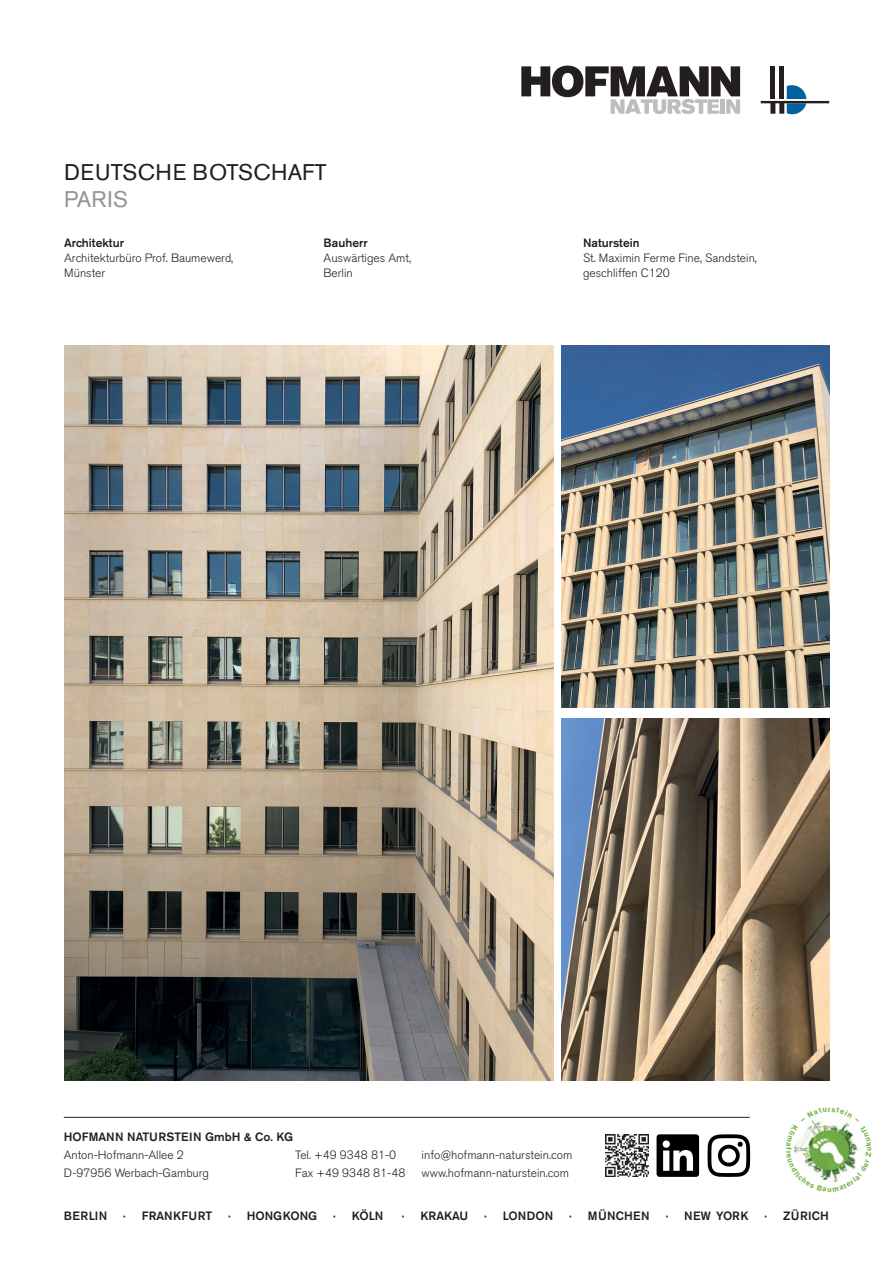
<style>
.page{position:relative;width:893px;height:1263px;background:#fff}
.page>*{position:absolute;margin:0;border:0;box-sizing:border-box;transform-origin:0 0}
.t1{font:22.5px "Akzidenz Grotesk BQ";letter-spacing:.02em;color:#231f20}
.t2{font:22.5px "Akzidenz Grotesk BQ";letter-spacing:.01em;color:#939598}
.t3{font:300 12px "Akzidenz Grotesk BQ";color:#231f20}
.t4{font:500 12px "Akzidenz Grotesk BQ";color:#231f20}
.t5{font:500 12px "Akzidenz Grotesk BQ";letter-spacing:.02em;color:#231f20}
.t6{font:500 12px "Akzidenz Grotesk BQ";letter-spacing:.04em;color:#231f20}
.t7{font:700 7.5px "Akzidenz Grotesk BQ";color:#76b64a}
</style>
<div class="page">
<div style="left:770px;top:67px;width:5px;height:32px;background:#231f20"></div>
<div style="left:779px;top:67px;width:5px;height:32px;background:#231f20"></div>
<svg style="left:761px;top:85px;width:68px;height:29px"></svg>
<svg style="left:521px;top:66px;width:219px;height:48px"></svg>
<img style="left:562px;top:346px;width:268px;height:361px">
<img style="left:64px;top:346px;width:489px;height:734px">
<img style="left:606px;top:1134px;width:42px;height:43px">
<svg style="left:657px;top:1134px;width:42px;height:43px"></svg>
<svg style="left:708px;top:1134px;width:42px;height:43px"></svg>
<hr style="left:64px;top:1117px;width:686px;height:1px;background:#231f20">
<img style="left:561px;top:719px;width:268px;height:361px">
<svg style="left:793px;top:1120px;width:65px;height:63px"></svg>
<p class="t1" style="left:64px;top:159px;width:264px">DEUTSCHE BOTSCHAFT</p>
<p class="t2" style="left:64px;top:186px;width:65px">PARIS</p>
<p class="t4" style="left:64px;top:235px;width:61px">Architektur</p>
<p class="t3" style="left:64px;top:251px;width:171px">Architekturbüro Prof. Baumewerd,</p>
<p class="t3" style="left:64px;top:266px;width:43px">Münster</p>
<p class="t4" style="left:324px;top:235px;width:45px">Bauherr</p>
<p class="t3" style="left:324px;top:251px;width:89px">Auswärtiges Amt,</p>
<p class="t3" style="left:324px;top:266px;width:31px">Berlin</p>
<p class="t4" style="left:583px;top:235px;width:58px">Naturstein</p>
<p class="t3" style="left:583px;top:251px;width:175px">St. Maximin Ferme Fine, Sandstein,</p>
<p class="t3" style="left:583px;top:266px;width:88px">geschliffen C120</p>
<p class="t4" style="left:64px;top:1130px;width:231px">HOFMANN NATURSTEIN GmbH &amp; Co. KG</p>
<p class="t3" style="left:64px;top:1148px;width:122px">Anton-Hofmann-Allee 2</p>
<p class="t3" style="left:64px;top:1166px;width:147px">D-97956 Werbach-Gamburg</p>
<p class="t3" style="left:295px;top:1148px;width:102px">Tel. +49 9348 81-0</p>
<p class="t3" style="left:295px;top:1166px;width:112px">Fax +49 9348 81-48</p>
<p class="t3" style="left:422px;top:1148px;width:152px">info@hofmann-naturstein.com</p>
<p class="t3" style="left:422px;top:1166px;width:149px">www.hofmann-naturstein.com</p>
<p class="t7" style="left:793px;top:1147px;width:4px;rotate:90deg">f</p>
<p class="t7" style="left:828px;top:1105px;width:4px">r</p>
<p class="t4" style="left:64px;top:1208px;width:45px">BERLIN</p>
<p class="t5" style="left:123px;top:1208px;width:91px">· FRANKFURT</p>
<p class="t4" style="left:228px;top:1208px;width:91px">· HONGKONG</p>
<p class="t4" style="left:333px;top:1208px;width:52px">· KÖLN</p>
<p class="t4" style="left:402px;top:1208px;width:68px">· KRAKAU</p>
<p class="t4" style="left:484px;top:1208px;width:71px">· LONDON</p>
<p class="t6" style="left:569px;top:1208px;width:82px">· MÜNCHEN</p>
<p class="t4" style="left:666px;top:1208px;width:84px">· NEW YORK</p>
<p class="t4" style="left:764px;top:1208px;width:66px">· ZÜRICH</p>
</div>
